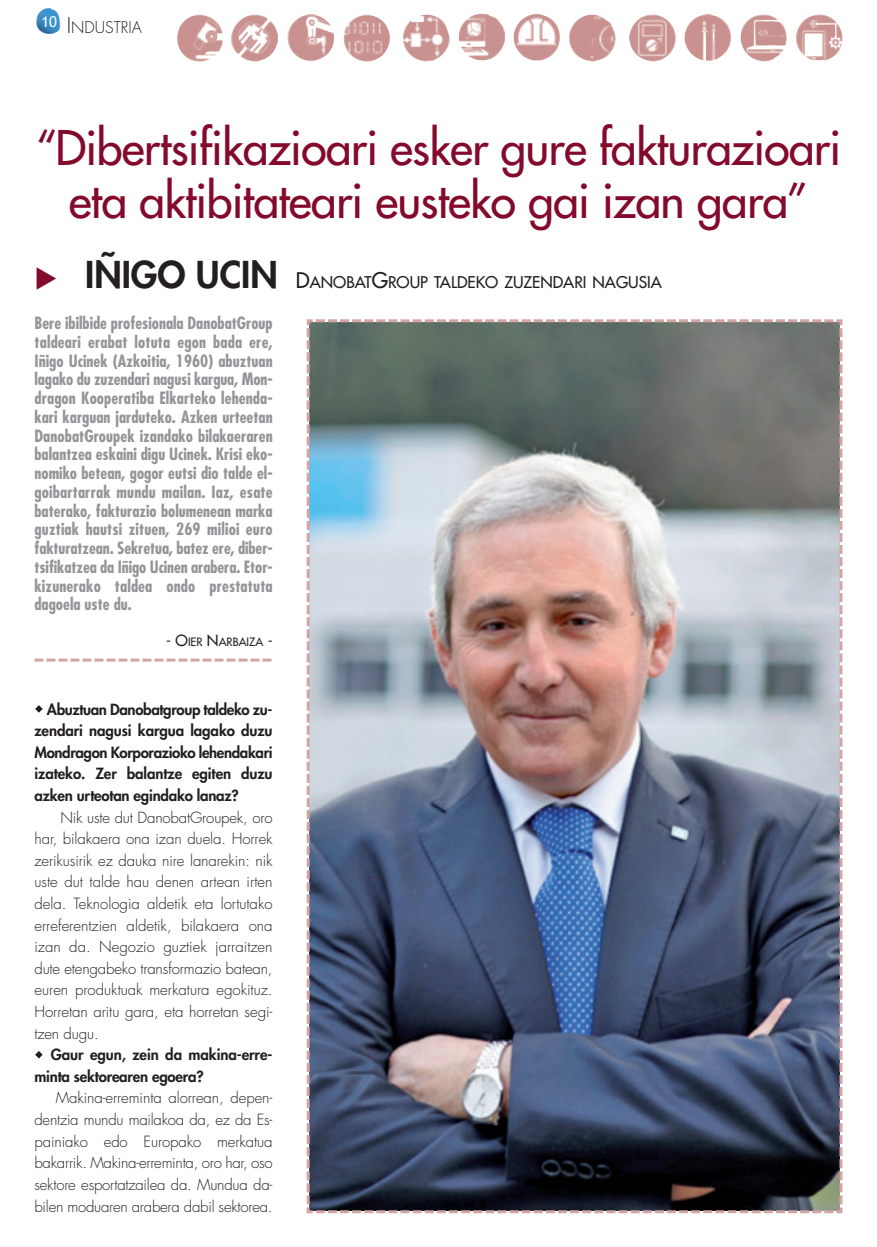
<style>
.page{position:relative;width:877px;height:1247px;background:#fff}
.page>*{position:absolute;margin:0;border:0;box-sizing:border-box;transform-origin:0 0}
.t1{font:46.5px/52.5px "Futura";letter-spacing:-.015em;color:#840a2b;text-align:center}
.t2{font:700 condensed 16.5px/18.8px "Futura";letter-spacing:.01em;color:#939598;text-align:justify}
.t3{font:15.75px "Futura";color:#231f20}
.t4{font:300 15.75px "Futura";color:#231f20}
.t5{font:300 15px/21.6px "Futura";letter-spacing:-.015em;color:#231f20;text-align:justify}
.t6{font:800 15px/21.6px "Futura";letter-spacing:-.015em;color:#231f20;text-align:justify}
.t7{font:15px "Trebuchet MS";color:#fff}
.t8{font:11.25px "Futura";color:#231f20}
.s1{font-size:21px}
.s2{color:#840a2b}
.s3{font-weight:800;font-size:36px}
.s4{font-size:15px}
</style>
<div class="page">
<img style="left:36px;top:8px;width:24px;height:26px">
<img style="left:306px;top:319px;width:537px;height:895px">
<svg style="left:34px;top:659px;width:237px;height:3px"></svg>
<img style="left:177px;top:14px;width:213px;height:47px">
<img style="left:403px;top:14px;width:213px;height:48px">
<img style="left:629px;top:14px;width:213px;height:47px">
<p class="t7" style="left:41px;top:13px;width:17px">10</p>
<p class="t4" style="left:67px;top:20px;width:77px"><span class="s1">I</span>NDUSTRIA</p>
<h1 class="t1" style="left:36px;top:125px;width:807px">“Dibertsifikazioari esker gure fakturazioari eta aktibitateari eusteko gai izan gara”</h1>
<p class="t3" style="left:35px;top:275px;width:629px"><span class="s2">◆</span> <span class="s3">IÑIGO UCIN</span> <span class="s1">D</span>ANOBAT<span class="s1">G</span>ROUP TALDEKO ZUZENDARI NAGUSIA</p>
<p class="t2" style="left:35px;top:315px;width:240px">Bere ibilbide profesionala DanobatGroup taldeari erabat lotuta egon bada ere, Iñigo Ucinek (Azkoitia, 1960) abuztuan lagako du zuzendari nagusi kargua, Mon&shy;dragon Kooperatiba Elkarteko lehenda&shy;kari karguan jarduteko. Azken urteetan DanobatGroupek izandako bilakaeraren balantzea eskaini digu Ucinek. Krisi eko&shy;nomiko betean, gogor eutsi dio talde el&shy;goibartarrak mundu mailan. Iaz, esate baterako, fakturazio bolumenean marka guztiak hautsi zituen, 269 milioi euro fakturatzean. Sekretua, batez ere, diber&shy;tsifikatzea da Iñigo Ucinen arabera. Etor&shy;kizunerako taldea ondo prestatuta dagoela uste du.</p>
<p class="t8" style="left:166px;top:636px;width:108px"><span class="s4">- O</span>IER <span class="s4">N</span>ARBAIZA <span class="s4">-</span></p>
<p class="t6" style="left:34px;top:699px;width:240px;text-indent:12px">Abuztuan Danobatgroup taldeko zu&shy;zendari nagusi kargua lagako duzu Mondragon Korporazioko lehendakari izateko. Zer balantze egiten duzu azken urteotan egindako lanaz?</p>
<p class="t5" style="left:34px;top:807px;width:240px;text-indent:26px">Nik uste dut DanobatGroupek, oro har, bilakaera ona izan duela. Horrek zerikusirik ez dauka nire lanarekin: nik uste dut talde hau denen artean irten dela. Teknologia aldetik eta lortutako erreferentzien aldetik, bilakaera ona izan da. Negozio guztiek jarraitzen dute etengabeko transformazio batean, euren produktuak merkatura egokituz.<br>Horretan aritu gara, eta horretan segi&shy;tzen dugu.</p>
<p class="t6" style="left:34px;top:1045px;width:239px;text-indent:16px">Gaur egun, zein da makina-erre&shy;minta sektorearen egoera?</p>
<p class="t5" style="left:34px;top:1088px;width:240px;text-indent:21px">Makina-erreminta alorrean, depen&shy;dentzia mundu mailakoa da, ez da Es&shy;painiako edo Europako merkatua bakarrik. Makina-erreminta, oro har, oso sektore esportatzailea da. Mundua da&shy;bilen moduaren arabera dabil sektorea.</p>
</div>
